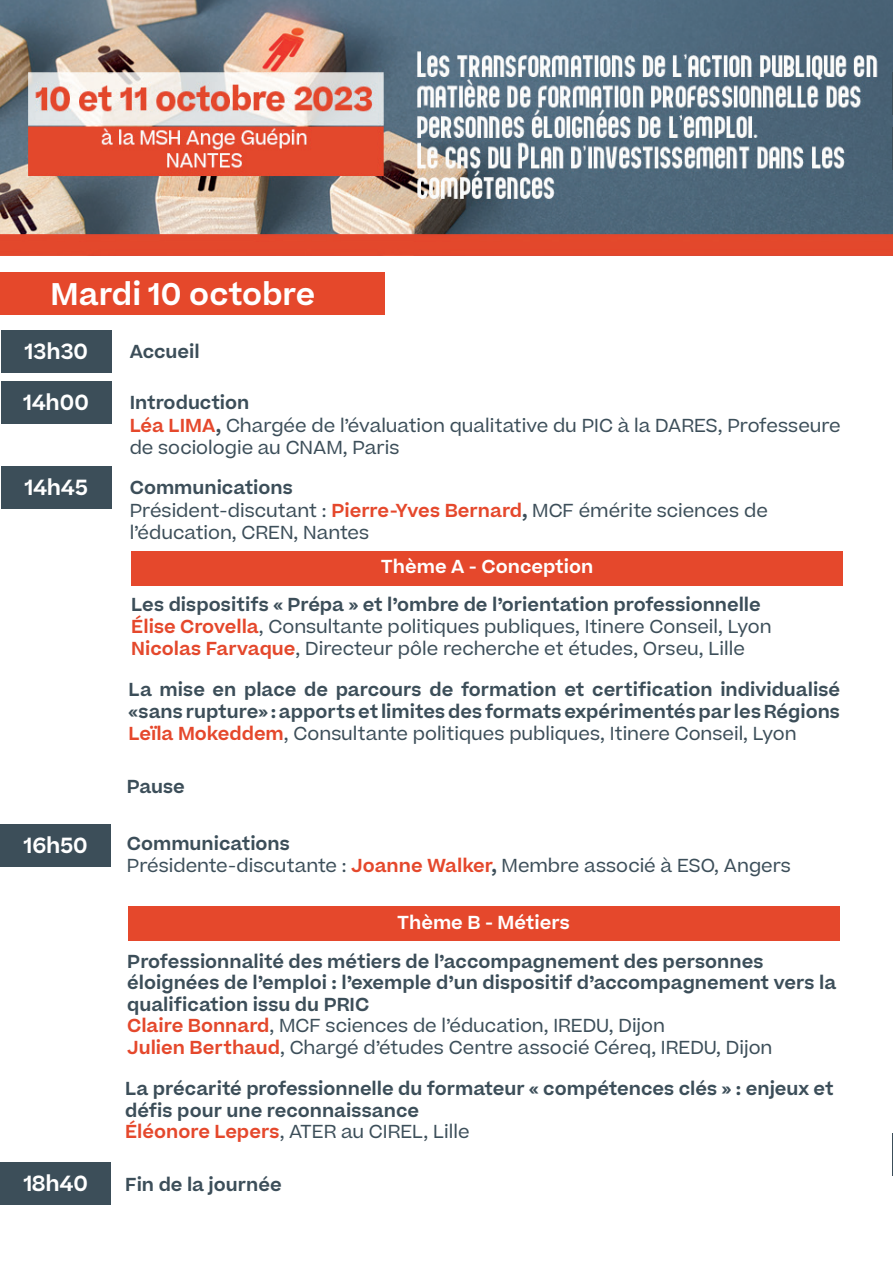
<style>
.page{position:relative;width:893px;height:1263px;background:#fff}
.page>*{position:absolute;margin:0;border:0;box-sizing:border-box;transform-origin:0 0}
.t1{font:600 30px "Beatrice";color:#fff}
.t2{font:600 21px "Beatrice";color:#fff}
.t3{font:600 18px/21.6px "Beatrice";color:#3c4e59}
.t4{font:18px/22.5px "Beatrice";color:#3c4e59}
.t5{font:600 18px "Beatrice";color:#fff}
.s1{font-weight:600}
.s2{font-weight:600;color:#e5482c}
.s3{font-weight:600;color:#e4482c}
.s4{color:#e5482c}
.s5{font-weight:400}
.s6{color:#e4482c}
</style>
<div class="page">
<img style="left:0;top:0;width:893px;height:256px">
<div style="left:0;top:273px;width:385px;height:42px;background:#e5482b"></div>
<div style="left:1px;top:330px;width:111px;height:43px;background:#3c4e59"></div>
<div style="left:1px;top:381px;width:111px;height:43px;background:#3c4e59"></div>
<div style="left:1px;top:466px;width:111px;height:43px;background:#3c4e59"></div>
<div style="left:1px;top:1162px;width:110px;height:43px;background:#3c4e59"></div>
<div style="left:131px;top:551px;width:712px;height:34px;background:#e5482c"></div>
<hr style="left:892px;top:72px;width:1px;height:42px;background:#3c4e59">
<div style="left:128px;top:907px;width:711px;height:34px;background:#e5482c"></div>
<hr style="left:892px;top:128px;width:1px;height:42px;background:#3c4e59">
<div style="left:1px;top:824px;width:110px;height:43px;background:#3c4e59"></div>
<hr style="left:892px;top:1133px;width:1px;height:42px;background:#3c4e59">
<h1 class="t1" style="left:51px;top:274px;width:266px">Mardi 10 octobre</h1>
<p class="t2" style="left:25px;top:337px;width:65px">13h30</p>
<p class="t3" style="left:130px;top:341px;width:71px">Accueil</p>
<p class="t2" style="left:24px;top:388px;width:67px">14h00</p>
<p class="t4" style="left:130px;top:391px;width:712px"><span class="s1">Introduction<br></span><span class="s2">Léa LIMA</span><span class="s1">,</span> Chargée de l’évaluation qualitative du PIC à la DARES, Professeure de sociologie au CNAM, Paris</p>
<p class="t2" style="left:25px;top:473px;width:65px">14h45</p>
<p class="t4" style="left:130px;top:476px;width:640px"><span class="s1">Communications<br></span>Président-discutant : <span class="s2">Pierre-Yves Bernard</span><span class="s1">,</span> MCF émérite sciences de l’éducation, CREN, Nantes</p>
<p class="t5" style="left:381px;top:555px;width:214px">Thème A - Conception</p>
<p class="t4" style="left:131px;top:594px;width:642px;line-height:21.6px"><span class="s1">Les dispositifs « Prépa » et l’ombre de l’orientation professionnelle<br></span><span class="s2">Élise Crovella</span>, Consultante politiques publiques, Itinere Conseil, Lyon<br><span class="s3">Nicolas Farvaque</span>, Directeur pôle recherche et études, Orseu, Lille</p>
<p class="t3" style="left:129px;top:679px;width:713px;text-align:justify">La mise en place de parcours de formation et certification individualisé «sans rupture» : apports et limites des formats expérimentés par les Régions <span class="s4">Leïla Mokeddem</span><span class="s5">, Consultante politiques publiques, Itinere Conseil, Lyon</span></p>
<p class="t2" style="left:24px;top:831px;width:65px">16h50</p>
<p class="t3" style="left:127px;top:776px;width:59px">Pause</p>
<p class="t4" style="left:127px;top:832px;width:666px"><span class="s1">Communications<br></span>Présidente-discutante : <span class="s2">Joanne Walker</span><span class="s1">,</span> Membre associé à ESO, Angers</p>
<p class="t5" style="left:397px;top:910px;width:174px">Thème B - Métiers</p>
<p class="t3" style="left:127px;top:950px;width:710px">Professionnalité des métiers de l’accompagnement des personnes éloignées de l’emploi : l’exemple d’un dispositif d’accompagnement vers la qualification issu du PRIC<br><span class="s6">Claire Bonnard</span><span class="s5">, MCF sciences de l’éducation, IREDU, Dijon<br></span><span class="s4">Julien Berthaud</span><span class="s5">, Chargé d’études Centre associé Céreq, IREDU, Dijon</span></p>
<p class="t3" style="left:125px;top:1078px;width:710px">La précarité professionnelle du formateur « compétences clés » : enjeux et défis pour une reconnaissance<br><span class="s4">Éléonore Lepers</span><span class="s5">, ATER au CIREL, Lille</span></p>
<p class="t2" style="left:24px;top:1169px;width:66px">18h40</p>
<p class="t3" style="left:125px;top:1173px;width:158px">Fin de la journée</p>
</div>
